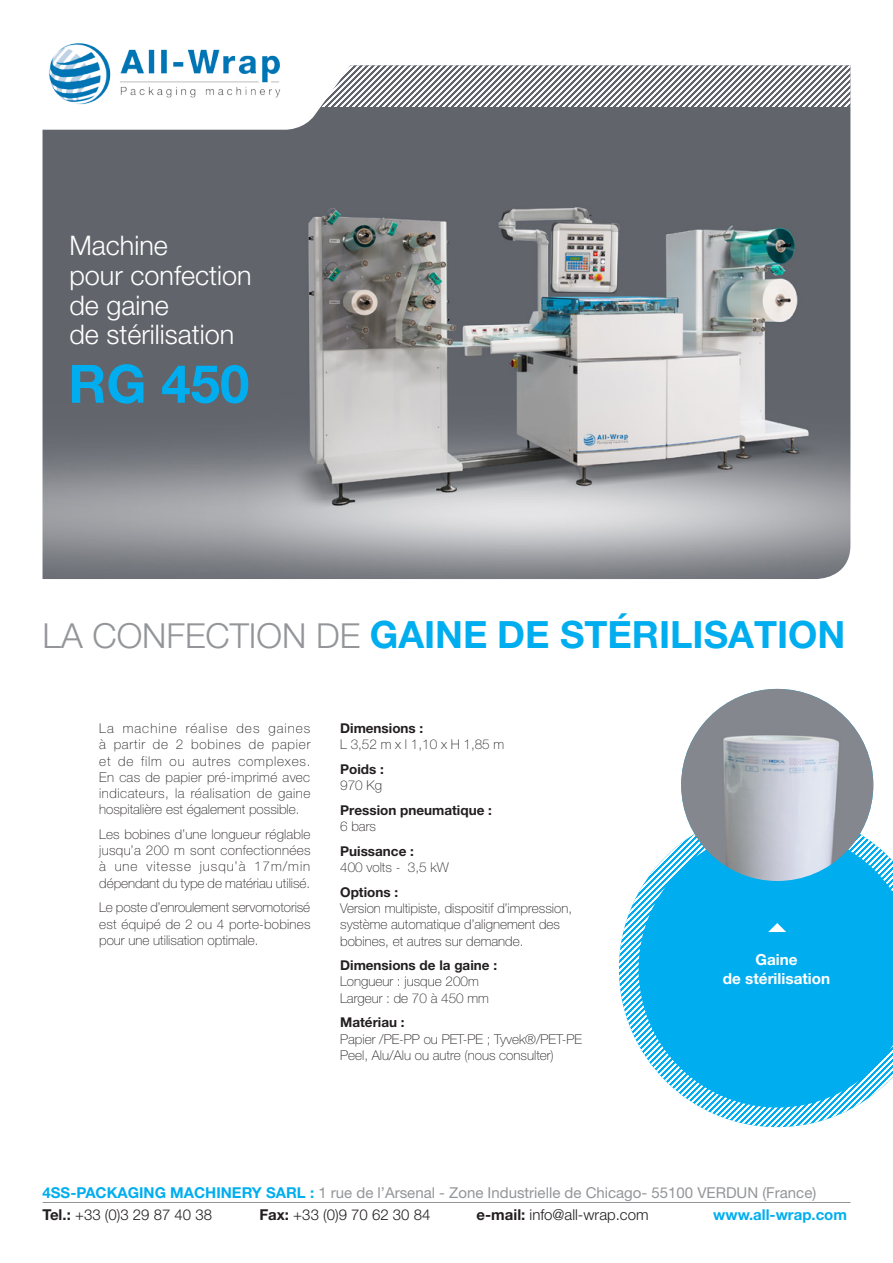
<style>
.page{position:relative;width:893px;height:1263px;background:#fff}
.page>*{position:absolute;margin:0;border:0;box-sizing:border-box;transform-origin:0 0}
.t1{font:700 52.8px "Helvetica Neue LT Std";color:#00aeef}
.t2{font:700 37.65px "Helvetica Neue LT Pro";color:#00aeef}
.t3{font:300 27px/29.7px "Helvetica Neue LT Std";color:#fff}
.t4{font:700 15.3px/18.3px "Helvetica Neue LT Pro";color:#fff;text-align:center}
.t5{font:15px/22.5px "Helvetica Neue LT Std";color:#939598}
.t6{font:300 15px "Helvetica Neue LT Std";color:#231f20}
.t7{font:700 15px "Helvetica Neue LT Std";color:#00aeef}
.t8{font:100 13.5px/16.2px "Helvetica Neue LT Pro";color:#231f20;text-align:justify}
.t9{font:700 13.5px "Helvetica Neue LT Pro";color:#231f20}
.s1{font-weight:300;font-size:34.5px;color:#939598}
.s2{font-weight:700;color:#00aeef}
.s3{font-weight:700;color:#231f20}
.s4{font-weight:300;color:#231f20}
.s5{font-weight:700}
</style>
<div class="page">
<img style="left:43px;top:107px;width:807px;height:472px">
<svg style="left:413px;top:65px;width:437px;height:42px;fill:#f3f4f4"></svg>
<svg style="left:316px;top:65px;width:97px;height:65px;fill:#61646b"></svg>
<img style="left:42px;top:43px;width:274px;height:87px">
<svg style="left:619px;top:811px;width:251px;height:316px"></svg>
<svg style="left:639px;top:830px;width:254px;height:277px;background:#1eb7f0"></svg>
<img style="left:681px;top:689px;width:192px;height:192px;border-radius:96px">
<svg style="left:768px;top:923px;width:18px;height:9px"></svg>
<hr style="left:43px;top:1202px;width:807px;height:1px;background:#939598">
<h3 class="t3" style="left:69px;top:230px;width:184px">Machine<br>pour confection de gaine<br>de stérilisation</h3>
<h1 class="t1" style="left:68px;top:351px;width:183px">RG 450</h1>
<h2 class="t2" style="left:43px;top:612px;width:804px"><span class="s1">LA CONFECTION DE</span> GAINE DE STÉRILISATION</h2>
<p class="t8" style="left:99px;top:720px;width:213px">La machine réalise des gaines à partir de 2 bobines de papier et de film ou autres complexes.<br>En cas de papier pré-imprimé avec indicateurs, la réalisation de gaine hospitalière est également possible.</p>
<p class="t8" style="left:99px;top:826px;width:213px">Les bobines d’une longueur réglable jusqu’a 200 m sont confectionnées à une vitesse jusqu’à 17m/min dépendant du type de matériau utilisé.</p>
<p class="t8" style="left:99px;top:899px;width:213px">Le poste d’enroulement servomotorisé est équipé de 2 ou 4 porte-bobines pour une utilisation optimale.</p>
<p class="t9" style="left:340px;top:720px;width:85px">Dimensions :</p>
<p class="t8" style="left:340px;top:736px;width:166px">L 3,52 m x l 1,10 x H 1,85 m</p>
<p class="t9" style="left:340px;top:761px;width:45px">Poids :</p>
<p class="t8" style="left:340px;top:777px;width:43px">970 Kg</p>
<p class="t9" style="left:340px;top:802px;width:153px">Pression pneumatique :</p>
<p class="t8" style="left:340px;top:818px;width:37px">6 bars</p>
<p class="t9" style="left:340px;top:843px;width:75px">Puissance :</p>
<p class="t8" style="left:340px;top:859px;width:110px">400 volts - 3,5 kW</p>
<p class="t9" style="left:340px;top:884px;width:59px">Options :</p>
<p class="t8" style="left:340px;top:900px;width:233px;text-align:left">Version multipiste, dispositif d’impression, système automatique d’alignement des bobines, et autres sur demande.</p>
<p class="t9" style="left:340px;top:957px;width:158px">Dimensions de la gaine :</p>
<p class="t8" style="left:340px;top:973px;width:150px">Longueur : jusque 200m<br>Largeur : de 70 à 450 mm</p>
<p class="t9" style="left:340px;top:1014px;width:66px">Matériau :</p>
<p class="t8" style="left:340px;top:1030px;width:243px">Papier /PE-PP ou PET-PE ; Tyvek®/PET-PE<br>Peel, Alu/Alu ou autre (nous consulter)</p>
<p class="t4" style="left:723px;top:950px;width:109px">Gaine<br>de stérilisation</p>
<p class="t5" style="left:43px;top:1181px;width:775px"><span class="s2">4SS-PACKAGING MACHINERY SARL :</span> 1 rue de l’Arsenal - Zone Industrielle de Chicago- 55100 VERDUN (France)<br><span class="s3">Tel.:</span> <span class="s4">+33 (0)3 29 87 40 38</span></p>
<p class="t6" style="left:259px;top:1206px;width:173px"><span class="s5">Fax:</span> +33 (0)9 70 62 30 84</p>
<p class="t6" style="left:477px;top:1206px;width:173px"><span class="s5">e-mail:</span> info@all-wrap.com</p>
<p class="t7" style="left:713px;top:1206px;width:135px">www.all-wrap.com</p>
</div>
